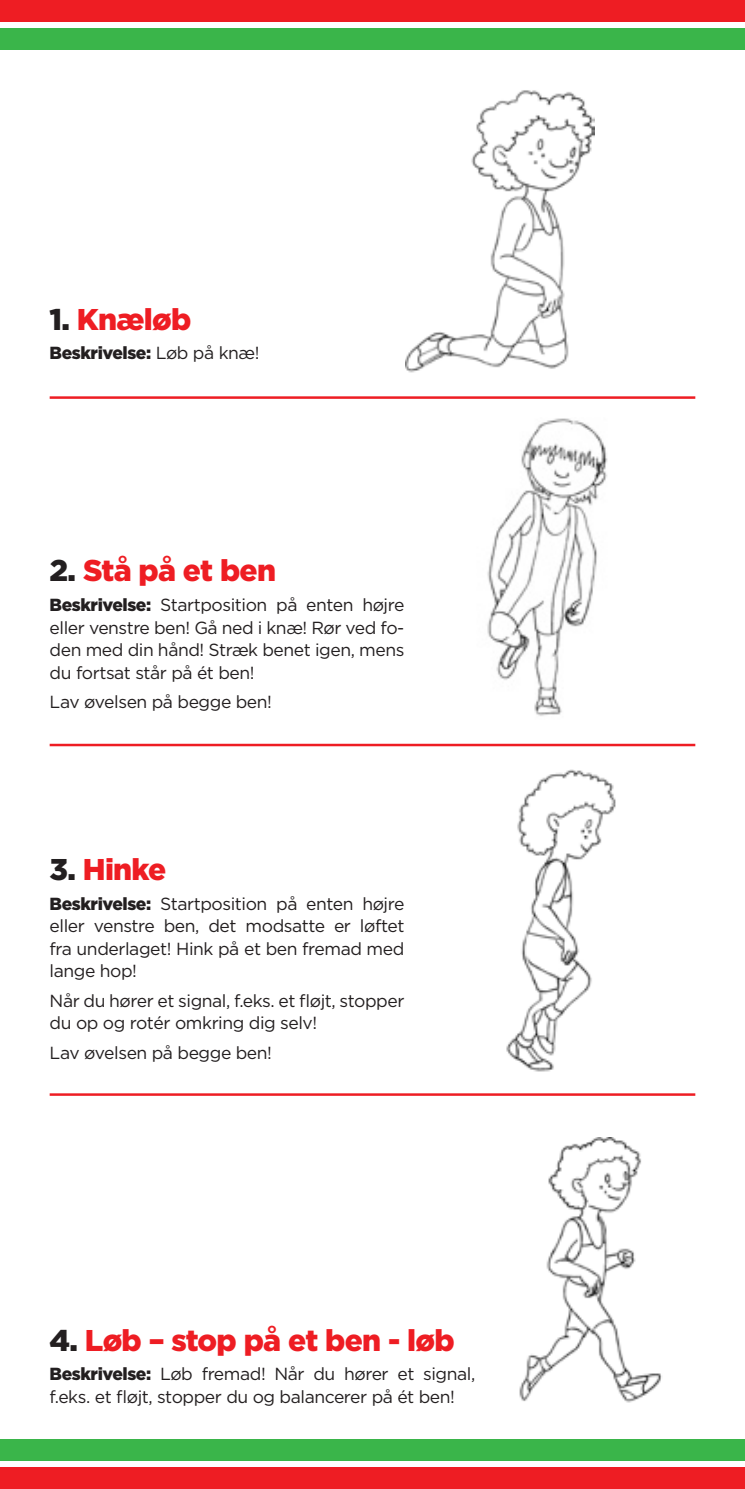
<style>
.page{position:relative;width:745px;height:1489px;background:#fff}
.page>*{position:absolute;margin:0;border:0;box-sizing:border-box;transform-origin:0 0}
.t1{font:900 30px "Gotham";letter-spacing:-.025em;color:#ee1d23}
.t2{font:17.5px/22.5px "Gotham";letter-spacing:-.025em;color:#231f20;text-align:justify}
.t3{font:900 17.5px "Gotham";letter-spacing:-.025em;color:#231f20}
.s1{color:#231f20}
.s2{font-weight:400}
.s3{font-weight:900}
</style>
<div class="page">
<hr style="left:50px;top:396px;width:644px;height:3px;background:#ee1d23">
<hr style="left:50px;top:743px;width:644px;height:3px;background:#ee1d23">
<div style="left:0;top:1439px;width:744px;height:21px;background:#3ab54a"></div>
<div style="left:0;top:1467px;width:744px;height:21px;background:#ee1d23"></div>
<div style="left:0;top:28px;width:744px;height:22px;background:#3ab54a"></div>
<div style="left:0;top:0;width:744px;height:21px;background:#ee1d23"></div>
<hr style="left:50px;top:1093px;width:644px;height:2px;background:#ee1d23">
<img style="left:519px;top:1137px;width:143px;height:266px">
<img style="left:405px;top:90px;width:189px;height:283px">
<img style="left:487px;top:418px;width:121px;height:298px">
<img style="left:506px;top:769px;width:110px;height:303px">
<p class="t1" style="left:50px;top:302px;width:143px"><span class="s1">1.</span> Knæløb</p>
<p class="t3" style="left:50px;top:343px;width:211px">Beskrivelse: <span class="s2">Løb på knæ!</span></p>
<p class="t1" style="left:50px;top:553px;width:228px"><span class="s1">2.</span> Stå på et ben</p>
<p class="t2" style="left:50px;top:593px;width:356px"><span class="s3">Beskrivelse:</span> Startposition på enten højre eller venstre ben! Gå ned i knæ! Rør ved fo&shy;den med din hånd! Stræk benet igen, mens du fortsat står på ét ben!</p>
<p class="t2" style="left:50px;top:690px;width:224px">Lav øvelsen på begge ben!</p>
<p class="t1" style="left:50px;top:852px;width:118px"><span class="s1">3.</span> Hinke</p>
<p class="t2" style="left:50px;top:891px;width:356px"><span class="s3">Beskrivelse:</span> Startposition på enten højre eller venstre ben, det modsatte er løftet fra underlaget! Hink på et ben fremad med lange hop!</p>
<p class="t2" style="left:50px;top:989px;width:356px">Når du hører et signal, f.eks. et fløjt, stopper du op og rotér omkring dig selv!</p>
<p class="t2" style="left:50px;top:1041px;width:224px">Lav øvelsen på begge ben!</p>
<p class="t1" style="left:50px;top:1322px;width:406px"><span class="s1">4.</span> Løb – stop på et ben - løb</p>
<p class="t2" style="left:50px;top:1362px;width:427px"><span class="s3">Beskrivelse:</span> Løb fremad! Når du hører et signal, f.eks. et fløjt, stopper du og balancerer på ét ben!</p>
</div>
